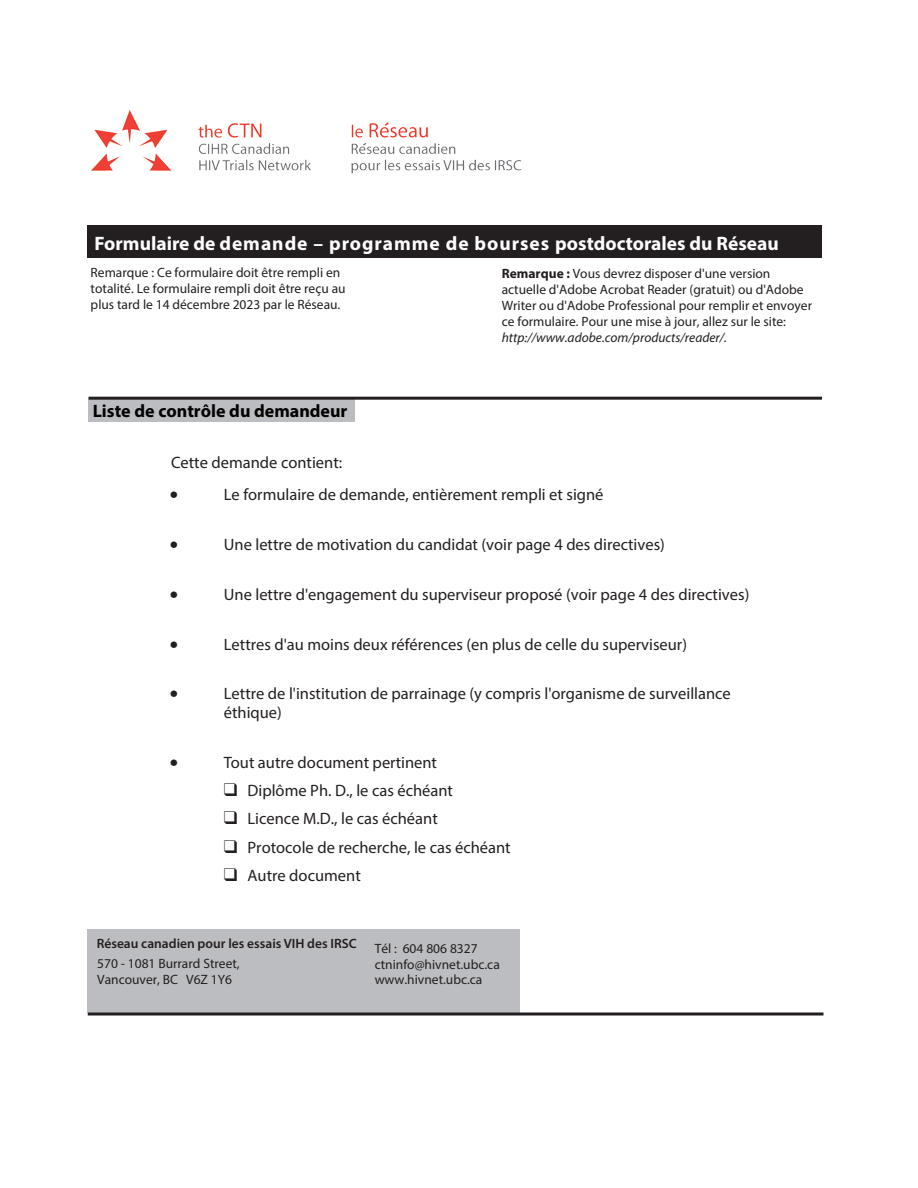
<style>
.page{position:relative;width:918px;height:1188px;background:#fff}
.page>*{position:absolute;margin:0;border:0;box-sizing:border-box;transform-origin:0 0}
.t1{font:700 19.5px "Myriad Pro";color:#fff}
.t2{font:700 18px "Myriad Pro";color:#000}
.t3{font:18px "Symbol";color:#231f20}
.t4{font:16.5px/19px "Myriad Pro";color:#231f20}
.t5{font:13.5px/16.2px "Myriad Pro";color:#231f20}
.t6{font:600 13.5px/20.5px "Myriad Pro";color:#231f20}
.s1{font-weight:700}
.s2{font-style:italic}
.s3{font-weight:400}
</style>
<div class="page">
<div style="left:88px;top:226px;width:734px;height:32px;background:#231f20"></div>
<div style="left:88px;top:399px;width:267px;height:23px;background:#bcbdc0"></div>
<div style="left:88px;top:929px;width:432px;height:83px;background:#bcbdc0"></div>
<svg style="left:88px;top:1012px;width:736px;height:4px;background:#545152"></svg>
<hr style="left:88px;top:397px;width:734px;height:3px;background:#231f20">
<img style="left:91px;top:111px;width:431px;height:63px">
<p class="t1" style="left:94px;top:231px;width:686px">Formulaire de demande – programme de bourses postdoctorales du Réseau</p>
<p class="t5" style="left:91px;top:264px;width:257px">Remarque : Ce formulaire doit être rempli en totalité. Le formulaire rempli doit être reçu au plus tard le 14 décembre 2023 par le Réseau.</p>
<p class="t2" style="left:93px;top:399px;width:256px">Liste de contrôle du demandeur</p>
<p class="t5" style="left:502px;top:265px;width:312px"><span class="s1">Remarque :</span> Vous devrez disposer d'une version actuelle d'Adobe Acrobat Reader (gratuit) ou d'Adobe Writer ou d'Adobe Professional pour remplir et envoyer ce formulaire. Pour une mise à jour, allez sur le site: <span class="s2">http://www.adobe.com/products/reader/.</span></p>
<p class="t4" style="left:171px;top:452px;width:173px">Cette demande contient:</p>
<p class="t3" style="left:170px;top:482px;width:10px">•</p>
<p class="t4" style="left:224px;top:485px;width:381px">Le formulaire de demande, entièrement rempli et signé</p>
<p class="t3" style="left:170px;top:532px;width:10px">•</p>
<p class="t4" style="left:224px;top:535px;width:443px">Une lettre de motivation du candidat (voir page 4 des directives)</p>
<p class="t3" style="left:170px;top:582px;width:10px">•</p>
<p class="t4" style="left:224px;top:585px;width:527px">Une lettre d'engagement du superviseur proposé (voir page 4 des directives)</p>
<p class="t3" style="left:170px;top:632px;width:10px">•</p>
<p class="t4" style="left:224px;top:634px;width:465px">Lettres d'au moins deux références (en plus de celle du superviseur)</p>
<p class="t3" style="left:170px;top:681px;width:10px">•</p>
<p class="t4" style="left:224px;top:683px;width:509px">Lettre de l'institution de parrainage (y compris l'organisme de surveillance éthique)</p>
<p class="t3" style="left:170px;top:750px;width:10px">•</p>
<p class="t4" style="left:224px;top:753px;width:215px">Tout autre document pertinent</p>
<p class="t4" style="left:224px;top:781px;width:231px">❑ Diplôme Ph. D., le cas échéant</p>
<p class="t4" style="left:224px;top:809px;width:215px">❑ Licence M.D., le cas échéant</p>
<p class="t4" style="left:224px;top:837px;width:288px">❑ Protocole de recherche, le cas échéant</p>
<p class="t4" style="left:224px;top:866px;width:138px">❑ Autre document</p>
<p class="t6" style="left:97px;top:933px;width:261px">Réseau canadien pour les essais VIH des IRSC<br><span class="s3">570 - 1081 Burrard Street,</span></p>
<p class="t5" style="left:97px;top:972px;width:136px">Vancouver, BC V6Z 1Y6</p>
<p class="t5" style="left:375px;top:940px;width:127px;line-height:15.6px">Tél : 604 806 8327 ctninfo@hivnet.ubc.ca www.hivnet.ubc.ca</p>
</div>
